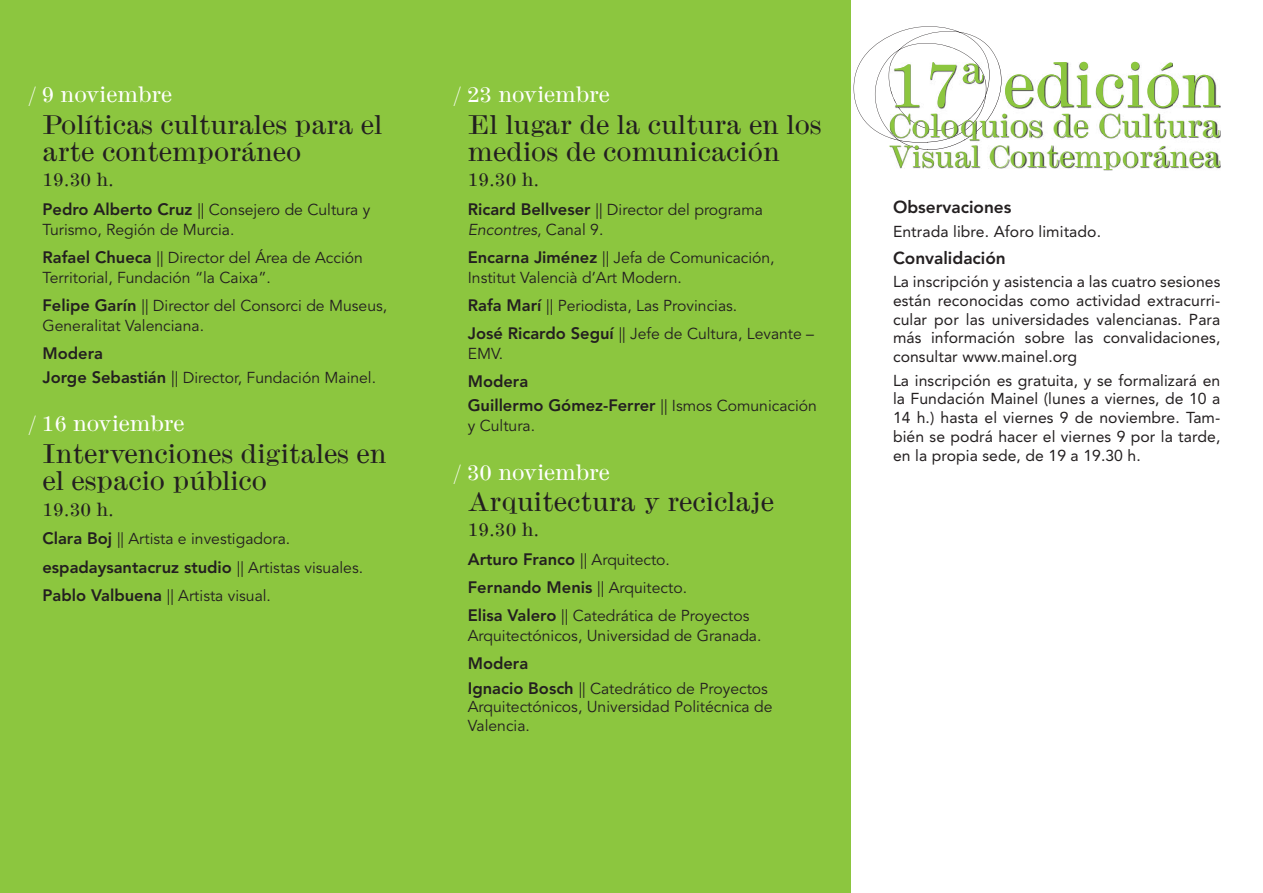
<style>
.page{position:relative;width:1263px;height:893px;background:#fff}
.page>*{position:absolute;margin:0;border:0;box-sizing:border-box;transform-origin:0 0}
.t1{font:expanded 60.6px "Modern";color:#8cc63f}
.t2{font:expanded 31.5px "Modern";color:#8cc63f}
.t3{font:expanded 28.95px "Modern";color:#8cc63f}
.t4{font:expanded 25.5px/27px "Modern";color:#231f20}
.t5{font:expanded 21px "Modern";color:#fff}
.t6{font:expanded 18px "Modern";color:#231f20}
.t7{font:800 17.25px "Avenir";color:#231f20}
.t8{font:800 16.5px/24px "Avenir";color:#231f20}
.t9{font:15.75px/19.8px "Avenir";color:#231f20}
.t10{font:15.75px/18.9px "Avenir";letter-spacing:.005em;color:#231f20;text-align:justify}
.s1{font-weight:800;font-size:16.5px}
.s2{font-size:16.5px}
.s3{font-weight:400;font-size:15.75px}
.s4{font-style:italic}
</style>
<div class="page">
<svg style="left:854px;top:26px;width:144px;height:112px"></svg>
<div style="left:0;top:0;width:850px;height:893px;background:#8cc63f"></div>
<img style="left:893px;top:62px;width:328px;height:108px">
<img style="left:890px;top:62px;width:37px;height:88px">
<img style="left:964px;top:62px;width:37px;height:79px">
<img style="left:927px;top:122px;width:37px;height:28px">
<h3 class="t5" style="left:29px;top:86px;width:145px">/ 9 noviembre</h3>
<h3 class="t4" style="left:43px;top:112px;width:341px">Políticas culturales para el arte contemporáneo</h3>
<p class="t6" style="left:43px;top:173px;width:73px">19.30 h.</p>
<p class="t9" style="left:43px;top:201px;width:329px"><span class="s1">Pedro Alberto Cruz</span> || Consejero de Cultura y<br>Turismo, Región de Murcia.</p>
<p class="t9" style="left:43px;top:249px;width:322px"><span class="s1">Rafael Chueca</span> || Director del Área de Acción<br>Territorial, Fundación “la Caixa”.</p>
<p class="t9" style="left:43px;top:297px;width:346px"><span class="s1">Felipe Garín</span> || Director del Consorci de Museus,<br>Generalitat Valenciana.</p>
<p class="t8" style="left:43px;top:343px;width:62px">Modera</p>
<p class="t9" style="left:43px;top:370px;width:335px"><span class="s1">Jorge Sebastián</span> <span class="s2">|</span>| Director, Fundación Mainel.</p>
<h3 class="t5" style="left:29px;top:416px;width:157px">/ 16 noviembre</h3>
<h3 class="t4" style="left:43px;top:442px;width:346px">Intervenciones digitales en el espacio público</h3>
<p class="t6" style="left:43px;top:503px;width:73px">19.30 h.</p>
<p class="t9" style="left:43px;top:531px;width:249px"><span class="s1">Clara Boj</span> || Artista e investigadora.</p>
<p class="t8" style="left:43px;top:556px;width:322px">espadaysantacruz studio <span class="s3">|| Artistas visuales.</span></p>
<p class="t9" style="left:43px;top:587px;width:230px"><span class="s1">Pablo Valbuena</span> || Artista visual.</p>
<h3 class="t5" style="left:454px;top:86px;width:157px">/ 23 noviembre</h3>
<h3 class="t4" style="left:468px;top:112px;width:355px">El lugar de la cultura en los medios de comunicación</h3>
<p class="t6" style="left:468px;top:173px;width:73px">19.30 h.</p>
<p class="t9" style="left:468px;top:201px;width:297px"><span class="s1">Ricard Bellveser</span> || Director del programa<br><span class="s4">Encontres</span>, Canal 9.</p>
<p class="t9" style="left:468px;top:249px;width:308px"><span class="s1">Encarna Jiménez</span> || Jefa de Comunicación,<br>Institut Valencià d’Art Modern.</p>
<p class="t9" style="left:468px;top:293px;width:348px;line-height:28.3px"><span class="s1">Rafa Marí</span> || Periodista, Las Provincias.<br><span class="s1">José Ricardo Seguí</span> || Jefe de Cultura, Levante –</p>
<p class="t9" style="left:468px;top:346px;width:37px">EMV.</p>
<p class="t8" style="left:468px;top:371px;width:351px">Modera<br>Guillermo Gómez-Ferrer <span class="s3">|| Ismos Comunicación</span></p>
<p class="t9" style="left:468px;top:418px;width:69px">y Cultura.</p>
<h3 class="t5" style="left:454px;top:464px;width:157px">/ 30 noviembre</h3>
<h3 class="t4" style="left:468px;top:489px;width:308px">Arquitectura y reciclaje</h3>
<p class="t6" style="left:468px;top:523px;width:73px">19.30 h.</p>
<p class="t9" style="left:468px;top:551px;width:204px"><span class="s1">Arturo Franco</span> || Arquitecto.</p>
<p class="t8" style="left:468px;top:577px;width:221px">Fernando Menis <span class="s3">|| Arquitecto.</span></p>
<p class="t9" style="left:468px;top:608px;width:295px"><span class="s1">Elisa Valero</span> || Catedrática de Proyectos<br>Arquitectónicos, Universidad de Granada.</p>
<p class="t8" style="left:468px;top:653px;width:62px">Modera</p>
<p class="t9" style="left:468px;top:680px;width:306px;line-height:18.9px"><span class="s1">Ignacio Bosch</span> || Catedrático de Proyectos<br>Arquitectónicos, Universidad Politécnica de<br>Valencia.</p>
<h1 class="t1" style="left:889px;top:62px;width:333px">17ª edición</h1>
<h2 class="t2" style="left:889px;top:113px;width:333px">Coloquios de Cultura</h2>
<h3 class="t3" style="left:889px;top:145px;width:333px">Visual Contemporánea</h3>
<p class="t7" style="left:893px;top:200px;width:120px">Observaciones</p>
<p class="t10" style="left:893px;top:223px;width:210px">Entrada libre. Aforo limitado.</p>
<p class="t7" style="left:893px;top:251px;width:114px">Convalidación</p>
<p class="t10" style="left:893px;top:273px;width:329px">La inscripción y asistencia a las cuatro sesiones están reconocidas como actividad extracurri&shy;cular por las universidades valencianas. Para más información sobre las convalidaciones, consultar www.mainel.org</p>
<p class="t10" style="left:893px;top:372px;width:329px">La inscripción es gratuita, y se formalizará en la Fundación Mainel (lunes a viernes, de 10 a 14 h.) hasta el viernes 9 de noviembre. Tam&shy;bién se podrá hacer el viernes 9 por la tarde, en la propia sede, de 19 a 19.30 h.</p>
</div>
